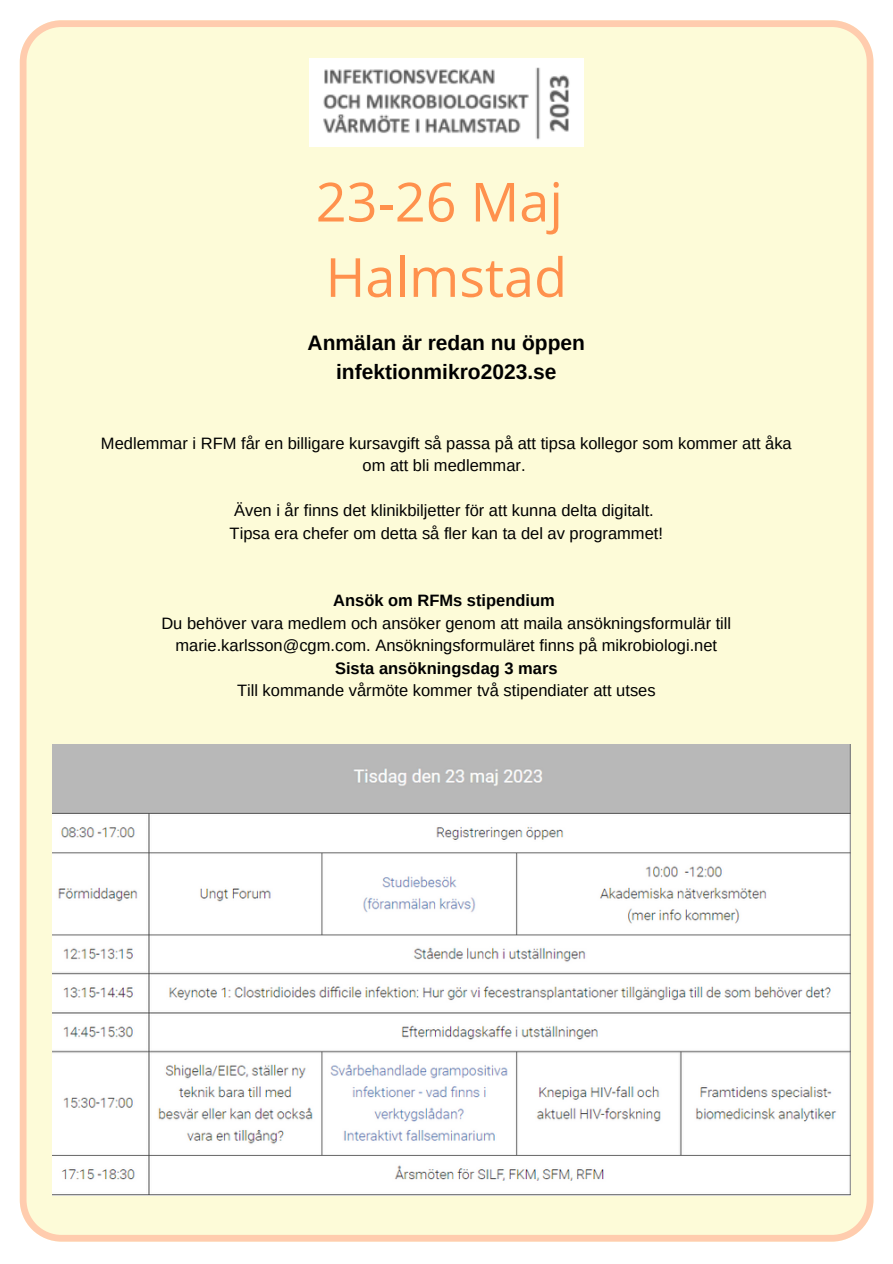
<style>
.page{position:relative;width:893px;height:1264px;background:#fff}
.page>*{position:absolute;margin:0;border:0;box-sizing:border-box;transform-origin:0 0}
.t1{font:54px/75.3px "Open Sans";color:#ff914d}
.t2{font:700 21px/29.2px "Arimo";color:#000;text-align:center}
.t3{font:16.5px/22.5px "Arimo";color:#000;text-align:center}
.t4{font:700 16.5px "Arimo";color:#000}
</style>
<div class="page">
<div style="left:20px;top:20px;width:853px;height:1221px;background:#fdfbd8"></div>
<img style="left:309px;top:58px;width:274px;height:89px">
<img style="left:53px;top:745px;width:797px;height:450px">
<h1 class="t1" style="left:316px;top:163px;width:253px">23-26 Maj<br>Halmstad</h1>
<p class="t2" style="left:307px;top:328px;width:279px">Anmälan är redan nu öppen infektionmikro2023.se</p>
<p class="t3" style="left:101px;top:432px;width:692px">Medlemmar i RFM får en billigare kursavgift så passa på att tipsa kollegor som kommer att åka om att bli medlemmar.</p>
<p class="t3" style="left:230px;top:499px;width:435px;text-align:left">Även i år finns det klinikbiljetter för att kunna delta digitalt.<br>Tipsa era chefer om detta så fler kan ta del av programmet!</p>
<p class="t4" style="left:333px;top:591px;width:223px">Ansök om RFMs stipendium</p>
<p class="t3" style="left:161px;top:611px;width:571px">Du behöver vara medlem och ansöker genom att maila ansökningsformulär till marie.karlsson@cgm.com. Ansökningsformuläret finns på mikrobiologi.net</p>
<p class="t4" style="left:335px;top:658px;width:224px">Sista ansökningsdag 3 mars</p>
<p class="t3" style="left:237px;top:679px;width:420px">Till kommande vårmöte kommer två stipendiater att utses</p>
</div>
